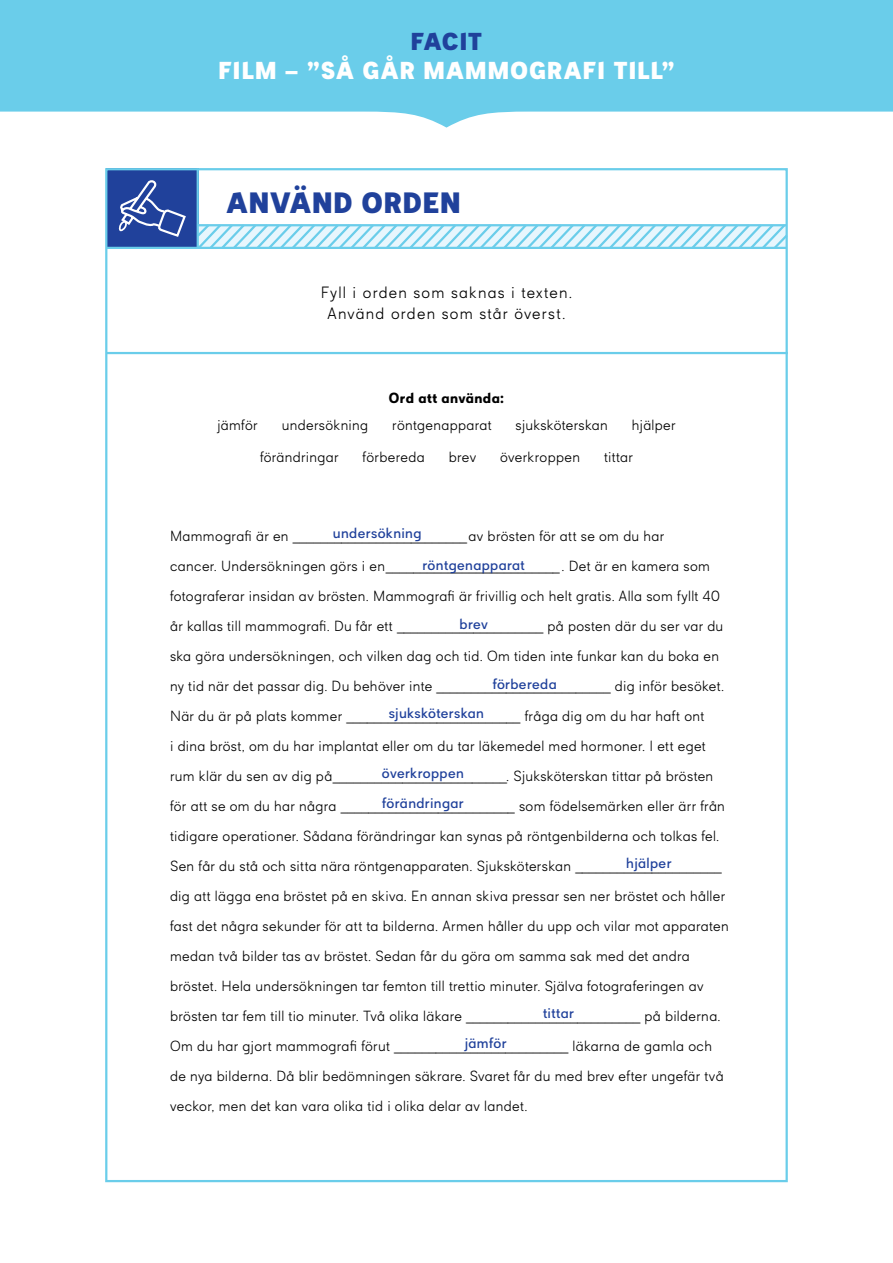
<style>
.page{position:relative;width:893px;height:1263px;background:#fff}
.page>*{position:absolute;margin:0;border:0;box-sizing:border-box;transform-origin:0 0}
.Övningar___rubrik{font:800 27px "Cancerfonden Sans";letter-spacing:.035em;color:#20419b}
.Övningar___rubrik-2{font:800 25.5px "Cancerfonden Sans";letter-spacing:.035em;color:#fff}
.Övningar___rubrik-3{font:800 22.5px "Cancerfonden Sans";letter-spacing:.055em;color:#fff}
.t1{font:800 22.5px "Cancerfonden Sans";letter-spacing:.035em;color:#20419b}
.Övningar___ingress{font:300 15px/21px "Cancerfonden Sans";letter-spacing:.08em;color:#000;text-align:center}
.Bröd{font:300 13.5px "Cancerfonden Sans";letter-spacing:.025em;color:#000}
.Bröd-2{font:13.5px "Cancerfonden Sans";letter-spacing:.025em;color:#20419b}
.t2{font:700 13.5px "Cancerfonden Sans";letter-spacing:.03em;color:#000}
.s1{font-weight:400}
</style>
<div class="page">
<svg style="left:0;top:0;width:893px;height:128px;background:#7cd3ec"></svg>
<div style="left:106px;top:168px;width:92px;height:80px;background:#20419b"></div>
<hr style="left:106px;top:247px;width:681px;height:2px;background:#6acdea">
<hr style="left:197px;top:168px;width:2px;height:81px;background:#6acdea">
<svg style="left:195px;top:222px;width:593px;height:29px"></svg>
<svg style="left:118px;top:181px;width:68px;height:56px"></svg>
<hr style="left:106px;top:352px;width:682px;height:2px;background:#6acdea">
<h3 class="t1" style="left:411px;top:26px;width:72px">FACIT</h3>
<p class="Övningar___rubrik-2" style="left:137px;top:45px;width:624px"><span class="s1">KAP.1 –</span> TA HAND OM DIG FÖR ATT VARA FRISK</p>
<p class="Övningar___rubrik-3" style="left:218px;top:56px;width:458px">FILM – ”SÅ GÅR MAMMOGRAFI TILL”</p>
<p class="Övningar___rubrik" style="left:226px;top:184px;width:236px">ANVÄND ORDEN</p>
<p class="Övningar___ingress" style="left:321px;top:282px;width:253px">Fyll i orden som saknas i texten.<br>Använd orden som står överst.</p>
<p class="t2" style="left:389px;top:389px;width:117px">Ord att använda:</p>
<p class="Bröd" style="left:217px;top:417px;width:42px">jämför</p>
<p class="Bröd" style="left:282px;top:417px;width:88px">undersökning</p>
<p class="Bröd" style="left:392px;top:417px;width:101px">röntgenapparat</p>
<p class="Bröd" style="left:516px;top:417px;width:94px">sjuksköterskan</p>
<p class="Bröd" style="left:632px;top:417px;width:45px">hjälper</p>
<p class="Bröd" style="left:260px;top:448px;width:80px">förändringar</p>
<p class="Bröd" style="left:363px;top:448px;width:64px">förbereda</p>
<p class="Bröd" style="left:449px;top:448px;width:29px">brev</p>
<p class="Bröd" style="left:500px;top:448px;width:81px">överkroppen</p>
<p class="Bröd" style="left:604px;top:448px;width:30px">tittar</p>
<p class="Bröd-2" style="left:333px;top:524px;width:90px">undersökning</p>
<p class="Bröd" style="left:170px;top:528px;width:496px">Mammografi är en _________________________ av brösten för att se om du har</p>
<p class="Bröd" style="left:170px;top:558px;width:541px">cancer. Undersökningen görs i en_________________________ . Det är en kamera som</p>
<p class="Bröd" style="left:170px;top:588px;width:551px">fotograferar insidan av brösten. Mammografi är frivillig och helt gratis. Alla som fyllt 40</p>
<p class="Bröd" style="left:170px;top:618px;width:555px">år kallas till mammografi. Du får ett _____________________ på posten där du ser var du</p>
<p class="Bröd" style="left:170px;top:648px;width:550px">ska göra undersökningen, och vilken dag och tid. Om tiden inte funkar kan du boka en</p>
<p class="Bröd" style="left:170px;top:678px;width:555px">ny tid när det passar dig. Du behöver inte _________________________ dig inför besöket.</p>
<p class="Bröd" style="left:170px;top:708px;width:536px">När du är på plats kommer _________________________ fråga dig om du har haft ont</p>
<p class="Bröd" style="left:170px;top:738px;width:537px">i dina bröst, om du har implantat eller om du tar läkemedel med hormoner. I ett eget</p>
<p class="Bröd" style="left:170px;top:768px;width:545px">rum klär du sen av dig på_________________________. Sjuksköterskan tittar på brösten</p>
<p class="Bröd" style="left:170px;top:798px;width:556px">för att se om du har några _________________________ som födelsemärken eller ärr från</p>
<p class="Bröd" style="left:170px;top:828px;width:551px">tidigare operationer. Sådana förändringar kan synas på röntgenbilderna och tolkas fel.</p>
<p class="Bröd" style="left:170px;top:858px;width:553px">Sen får du stå och sitta nära röntgenapparaten. Sjuksköterskan _____________________</p>
<p class="Bröd" style="left:170px;top:888px;width:557px">dig att lägga ena bröstet på en skiva. En annan skiva pressar sen ner bröstet och håller</p>
<p class="Bröd" style="left:170px;top:918px;width:560px">fast det några sekunder för att ta bilderna. Armen håller du upp och vilar mot apparaten</p>
<p class="Bröd" style="left:170px;top:948px;width:521px">medan två bilder tas av bröstet. Sedan får du göra om samma sak med det andra</p>
<p class="Bröd" style="left:170px;top:978px;width:535px">bröstet. Hela undersökningen tar femton till trettio minuter. Själva fotograferingen av</p>
<p class="Bröd" style="left:170px;top:1008px;width:552px">brösten tar fem till tio minuter. Två olika läkare _________________________ på bilderna.</p>
<p class="Bröd" style="left:170px;top:1038px;width:543px">Om du har gjort mammografi förut _________________________ läkarna de gamla och</p>
<p class="Bröd" style="left:170px;top:1068px;width:555px">de nya bilderna. Då blir bedömningen säkrare. Svaret får du med brev efter ungefär två</p>
<p class="Bröd" style="left:170px;top:1098px;width:359px">veckor, men det kan vara olika tid i olika delar av landet.</p>
<p class="Bröd-2" style="left:422px;top:556px;width:104px">röntgenapparat</p>
<p class="Bröd-2" style="left:460px;top:615px;width:30px">brev</p>
<p class="Bröd-2" style="left:493px;top:675px;width:66px">förbereda</p>
<p class="Bröd-2" style="left:389px;top:704px;width:97px">sjuksköterskan</p>
<p class="Bröd-2" style="left:382px;top:764px;width:84px">överkroppen</p>
<p class="Bröd-2" style="left:382px;top:794px;width:83px">förändringar</p>
<p class="Bröd-2" style="left:626px;top:854px;width:47px">hjälper</p>
<p class="Bröd-2" style="left:543px;top:1004px;width:32px">tittar</p>
<p class="Bröd-2" style="left:465px;top:1034px;width:43px">jämför</p>
</div>
